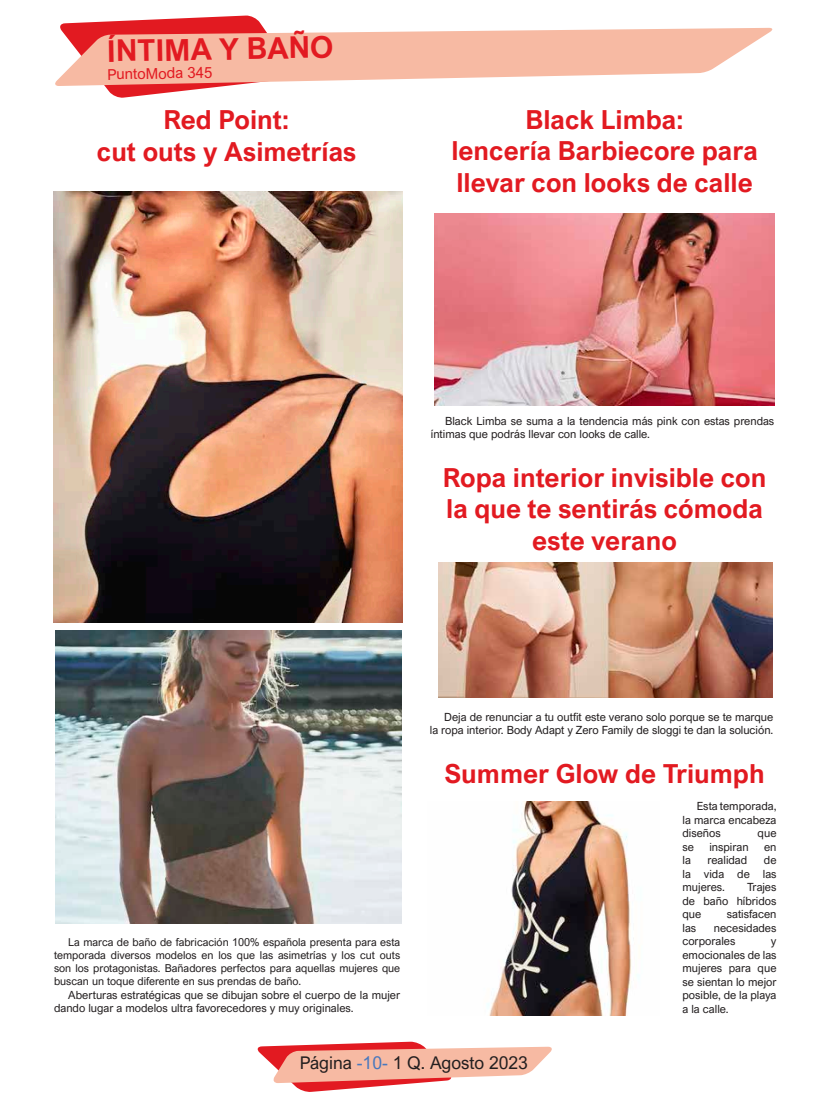
<style>
.page{position:relative;width:826px;height:1117px;background:#fff}
.page>*{position:absolute;margin:0;border:0;box-sizing:border-box;transform-origin:0 0}
.t1{font:700 30px "Arial Nova";color:#e21a21}
.t2{font:700 26.25px/31.5px "Arial Nova";color:#e21a21;text-align:center}
.t3{font:17.5px "Arial Nova";color:#231f20}
.t4{font:15px "Arial Nova";color:#e21a21}
.t5{font:11.25px/13.5px "Arial Nova";color:#231f20;text-align:justify}
.t6{font:10.88px/13px "Arial Nova";color:#231f20;text-align:justify}
.s1{color:#4978bd}
</style>
<div class="page">
<svg style="left:60px;top:15px;width:204px;height:83px"></svg>
<svg style="left:55px;top:28px;width:718px;height:58px;fill:#f7baa3"></svg>
<svg style="left:257px;top:1041px;width:295px;height:50px"></svg>
<img style="left:55px;top:630px;width:346px;height:292px">
<img style="left:435px;top:213px;width:339px;height:192px">
<img style="left:54px;top:191px;width:349px;height:431px">
<img style="left:438px;top:562px;width:334px;height:135px">
<img style="left:487px;top:801px;width:153px;height:214px">
<h1 class="t1" style="left:107px;top:33px;width:228px;rotate:-1deg">ÍNTIMA Y BAÑO</h1>
<h3 class="t4" style="left:107px;top:66px;width:106px;rotate:-1deg">PuntoModa 345</h3>
<h2 class="t2" style="left:97px;top:104px;width:261px">Red Point:<br>cut outs y Asimetrías</h2>
<h2 class="t2" style="left:451px;top:103px;width:308px">Black Limba:<br>lencería Barbiecore para llevar con looks de calle</h2>
<p class="t5" style="left:431px;top:414px;width:345px;text-indent:14px">Black Limba se suma a la tendencia más pink con estas prendas íntimas que podrás llevar con looks de calle.</p>
<h2 class="t2" style="left:443px;top:461px;width:325px">Ropa interior invisible con la que te sentirás cómoda este verano</h2>
<p class="t6" style="left:54px;top:935px;width:348px;text-indent:14px">La marca de baño de fabricación 100% española presenta para esta temporada diversos modelos en los que las asimetrías y los cut outs son los protagonistas. Bañadores perfectos para aquellas mujeres que buscan un toque diferente en sus prendas de baño.</p>
<p class="t5" style="left:54px;top:987px;width:348px;text-indent:14px">Aberturas estratégicas que se dibujan sobre el cuerpo de la mujer dando lugar a modelos ultra favorecedores y muy originales.</p>
<p class="t5" style="left:430px;top:709px;width:345px;text-align:right">Deja de renunciar a tu outfit este verano solo porque se te marque<br>la ropa interior. Body Adapt y Zero Family de sloggi te dan la solución.</p>
<h2 class="t2" style="left:444px;top:757px;width:321px">Summer Glow de Triumph</h2>
<p class="t5" style="left:682px;top:799px;width:95px;text-indent:14px">Esta temporada, la marca encabeza diseños</p>
<p class="t5" style="left:757px;top:826px;width:20px">que</p>
<p class="t5" style="left:682px;top:839px;width:13px">se</p>
<p class="t5" style="left:709px;top:839px;width:41px">inspiran</p>
<p class="t5" style="left:764px;top:839px;width:14px">en</p>
<p class="t5" style="left:682px;top:853px;width:10px">la</p>
<p class="t5" style="left:707px;top:853px;width:41px">realidad</p>
<p class="t5" style="left:682px;top:853px;width:95px;text-indent:81px">de la vida de las mujeres.</p>
<p class="t5" style="left:682px;top:880px;width:95px;text-indent:65px">Trajes de baño híbridos que</p>
<p class="t5" style="left:727px;top:907px;width:51px">satisfacen</p>
<p class="t5" style="left:682px;top:920px;width:95px;text-indent:31px">necesidades corporales</p>
<p class="t5" style="left:682px;top:920px;width:15px">las</p>
<p class="t5" style="left:682px;top:934px;width:95px;text-indent:88px">y emocionales de las mujeres para que se sientan lo mejor posible, de la playa a la calle.</p>
<h3 class="t3" style="left:300px;top:1052px;width:230px">Página <span class="s1">-10-</span> 1 Q. Agosto 2023</h3>
</div>
